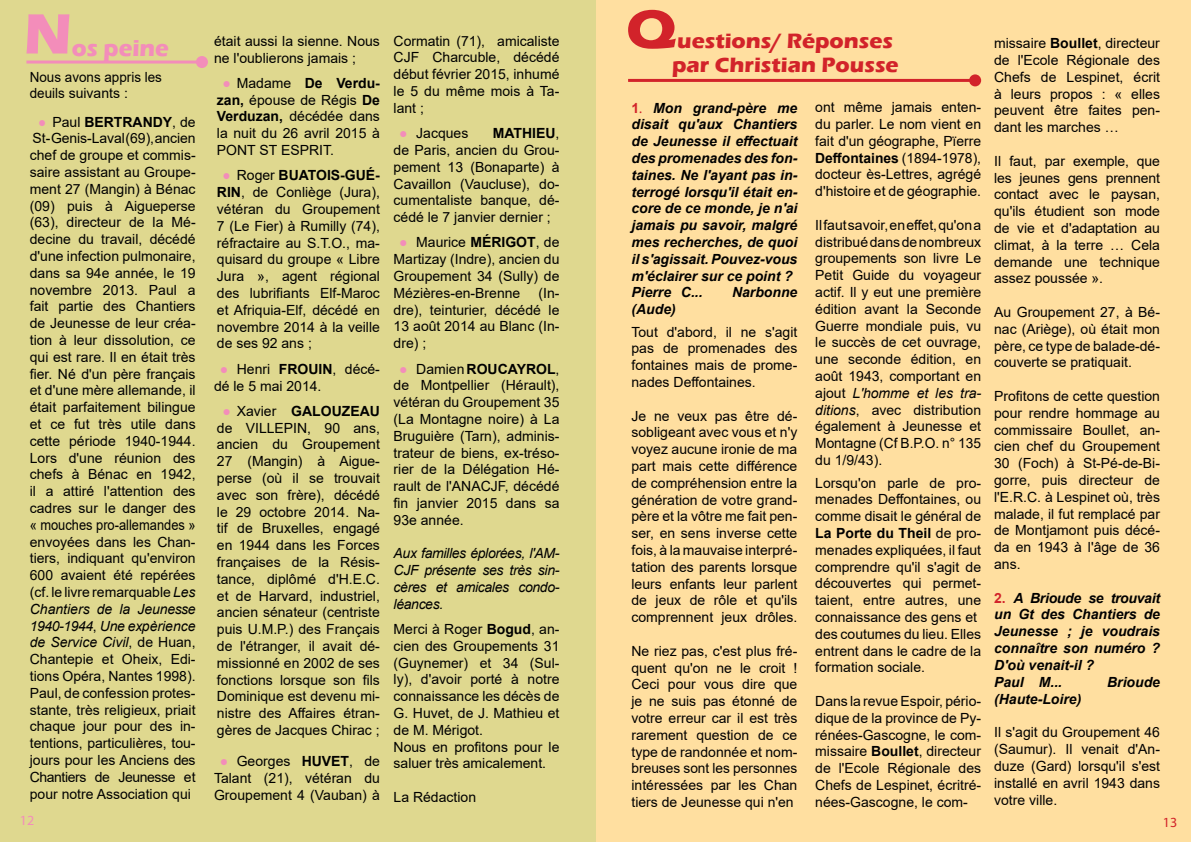
<style>
.page{position:relative;width:1191px;height:842px;background:#fff}
.page>*{position:absolute;margin:0;border:0;box-sizing:border-box;transform-origin:0 0}
.t1{font:700 58.8px "Eras ITC";color:#f38dba}
.t2{font:700 56.3px "Eras ITC";color:#d2232a}
.t3{font:700 23.7px "Eras ITC";color:#f38dba}
.t4{font:700 21.3px/24px "Eras ITC";color:#d2232a}
.t5{font:14.6px "Arial";color:#000;scale:.88 1}
.t6{font:14px/16.8px "Arial";color:#000;text-align:justify}
.t7{font:italic 700 14px/16.8px "Arial";color:#000}
.t8{font:italic 14px/16.8px "Arial";letter-spacing:-.025em;color:#000;text-align:justify}
.t9{font:14px/16.8px "Arial";color:#000;scale:.96 1}
.t10{font:14px "Myriad Pro";color:#d2232a}
.t11{font:14px "Myriad Pro";color:#f38dba}
.s1{color:#f38dba}
.s2{font-weight:700}
.s3{font-style:italic}
.s4{font-style:normal;color:#d2232a}
.s5{font-family:"Myriad Pro";font-weight:400;font-style:normal;color:#d2232a}
</style>
<div class="page">
<div style="left:595px;top:0;width:596px;height:842px;background:#ffdfa0"></div>
<div style="left:0;top:0;width:595px;height:842px;background:#dfd88f"></div>
<hr style="left:628px;top:79px;width:347px;height:3px;background:#d2232a">
<div style="left:969px;top:74px;width:12px;height:12px;background:#d2232a;border-radius:50%"></div>
<hr style="left:26px;top:61px;width:176px;height:3px;background:#f38dba">
<div style="left:196px;top:56px;width:12px;height:12px;background:#f38dba;border-radius:50%"></div>
<h1 class="t1" style="left:24px;top:0;width:50px">N</h1>
<h3 class="t3" style="left:72px;top:35px;width:98px">os peine</h3>
<p class="t9" style="left:30px;top:68px;width:139px">Nous avons appris les deuils suivants :</p>
<p class="t6" style="left:30px;top:113px;width:167px;text-indent:8px"><span class="s1">●</span> Paul <span class="s2">BERTRANDY</span>, de St- Genis-Laval (69), ancien chef de groupe et commis&shy;saire assistant au Groupe&shy;ment 27 (Mangin) à Bénac (09) puis à Aigueperse (63), directeur de la Mé&shy;decine du travail, décédé d'une infection pulmonaire, dans sa 94e année, le 19 novembre 2013. Paul a fait partie des Chantiers de Jeunesse de leur créa&shy;tion à leur dissolution, ce qui est rare. Il en était très fier. Né d'un père français et d'une mère allemande, il était parfaitement bilingue et ce fut très utile dans cette période 1940-1944.<br>Lors d'une réunion des chefs à Bénac en 1942, il a attiré l'attention des cadres sur le danger des</p>
<p class="t5" style="left:30px;top:515px;width:190px">« mouches pro-allemandes »</p>
<p class="t6" style="left:30px;top:533px;width:167px">envoyées dans les Chan&shy;tiers, indiquant qu'environ 600 avaient été repérées (cf. le livre remarquable <span class="s3">Les Chantiers de la Jeunesse 1940-1944</span>, <span class="s3">Une expèrience de Service Civil</span>, de Huan, Chantepie et Oheix, Edi&shy;tions Opéra, Nantes 1998).<br>Paul, de confession protes&shy;stante, très religieux, priait chaque jour pour des in&shy;tentions, particulières, tou&shy;jours pour les Anciens des Chantiers de Jeunesse et pour notre Association qui</p>
<p class="t6" style="left:214px;top:32px;width:167px">était aussi la sienne. Nous ne l'oublierons jamais ;</p>
<p class="t6" style="left:217px;top:74px;width:164px;text-indent:6px"><span class="s1">●</span> Madame <span class="s2">De Verdu&shy;zan,</span> épouse de Régis <span class="s2">De Verduzan,</span> décédée dans la nuit du 26 avril 2015 à PONT ST ESPRIT.</p>
<p class="t6" style="left:217px;top:167px;width:165px;text-indent:6px"><span class="s1">●</span> Roger <span class="s2">BUATOIS-GUÉ-RIN</span>, de Conliège (Jura), vétéran du Groupement 7 (Le Fier) à Rumilly (74), réfractaire au S.T.O., ma&shy;quisard du groupe « Libre Jura », agent régional des lubrifiants Elf-Maroc et Afriquia-Elf, décédé en novembre 2014 à la veille de ses 92 ans ;</p>
<p class="t6" style="left:214px;top:360px;width:167px;text-indent:6px"><span class="s1">●</span> Henri <span class="s2">FROUIN</span>, décé&shy;dé le 5 mai 2014.</p>
<p class="t6" style="left:217px;top:402px;width:164px;text-align:center"><span class="s1">●</span> Xavier <span class="s2">GALOUZEAU </span>de VILLEPIN, 90 ans, ancien du Groupement<br>27 (Mangin) à Aigue&shy;perse (où il se trouvait avec son frère), décédé le 29 octobre 2014. Na&shy;tif de Bruxelles, engagé en 1944 dans les Forces françaises de la Résis&shy;tance, diplômé d'H.E.C. et de Harvard, industriel, ancien sénateur (centriste puis U.M.P.) des Français de l'étranger, il avait dé&shy;missionné en 2002 de ses fonctions lorsque son fils<br>Dominique est devenu mi&shy;nistre des Affaires étran&shy;gères de Jacques Chirac ;</p>
<p class="t6" style="left:214px;top:753px;width:167px;text-align:center"><span class="s1">●</span> Georges <span class="s2">HUVET</span>, de<br>Talant (21), vétéran du<br>Groupement 4 (Vauban) à</p>
<p class="t6" style="left:393px;top:32px;width:167px">Cormatin (71), amicaliste CJF Charcuble, décédé début février 2015, inhumé le 5 du même mois à Ta&shy;lant ;</p>
<p class="t6" style="left:399px;top:125px;width:71px"><span class="s1">●</span> Jacques</p>
<p class="t6" style="left:393px;top:125px;width:167px;text-indent:99px"><span class="s2">MATHIEU</span>, de Paris, ancien du Grou&shy;pement 13 (Bonaparte) à Cavaillon (Vaucluse), do&shy;cumentaliste banque, dé&shy;cédé le 7 janvier dernier ;</p>
<p class="t6" style="left:393px;top:234px;width:167px;text-indent:6px"><span class="s1">●</span> Maurice <span class="s2">MÉRIGOT</span>, de Martizay (Indre), ancien du Groupement 34 (Sully) de Mézières-en-Brenne</p>
<p class="t6" style="left:393px;top:284px;width:167px;text-indent:145px">(In&shy;dre), teinturier, décédé le 13 août 2014 au Blanc (In&shy;dre) ;</p>
<p class="t6" style="left:393px;top:360px;width:167px;text-indent:6px"><span class="s1">●</span> Damien <span class="s2">ROUCAYROL</span>, de Montpellier (Hérault), vétéran du Groupement 35 (La Montagne noire) à La Bruguière (Tarn), adminis&shy;trateur de biens, ex-tréso&shy;rier de la Délégation Hé&shy;rault de l'ANACJF, décédé fin janvier 2015 dans sa 93e année.</p>
<p class="t8" style="left:393px;top:545px;width:167px">Aux familles éplorées, l'AM-CJF présente ses très sin&shy;cères et amicales condo&shy;léances.</p>
<p class="t6" style="left:393px;top:621px;width:167px;text-align:left">Merci à Roger <span class="s2">Bogud</span>, an&shy;cien des Groupements 31 (Guynemer) et 34 (Sul&shy;ly), d'avoir porté à notre connaissance les décès de<br>G. Huvet, de J. Mathieu et de M. Mérigot.<br>Nous en profitons pour le saluer très amicalement.</p>
<p class="t6" style="left:393px;top:789px;width:84px">La Rédaction</p>
<h2 class="t2" style="left:626px;top:-3px;width:53px">Q</h2>
<h3 class="t4" style="left:672px;top:29px;width:228px">uestions/ Réponses par Christian Pousse</h3>
<p class="t7" style="left:631px;top:100px;width:167px"><span class="s4">1</span><span class="s5">.</span> Mon grand-père me disait qu'aux Chantiers de Jeunesse il effectuait des promenades des fon&shy;taines. Ne l'ayant pas in&shy;terrogé lorsqu'il était en&shy;core de ce monde, je n'ai jamais pu savoir, malgré mes recherches, de quoi il s'agissait. Pouvez-vous m'éclairer sur ce point ?<br>Pierre C...</p>
<p class="t7" style="left:732px;top:284px;width:67px">Narbonne</p>
<p class="t7" style="left:631px;top:301px;width:46px">(Aude)</p>
<p class="t6" style="left:631px;top:323px;width:167px">Tout d'abord, il ne s'agit pas de promenades des fontaines mais de prome&shy;nades Deffontaines.</p>
<p class="t6" style="left:631px;top:407px;width:167px">Je ne veux pas être dé&shy;sobligeant avec vous et n'y voyez aucune ironie de ma part mais cette différence de compréhension entre la génération de votre grand&shy;père et la vôtre me fait pen&shy;ser, en sens inverse cette fois, à la mauvaise interpré&shy;tation des parents lorsque leurs enfants leur parlent de jeux de rôle et qu'ils comprennent jeux drôles.</p>
<p class="t6" style="left:631px;top:642px;width:167px">Ne riez pas, c'est plus fré&shy;quent qu'on ne le croit !<br>Ceci pour vous dire que je ne suis pas étonné de votre erreur car il est très rarement question de ce type de randonnée et nom&shy;breuses sont les personnes intéressées par les Chan tiers de Jeunesse qui n'en</p>
<p class="t6" style="left:815px;top:99px;width:167px">ont même jamais enten&shy;du parler. Le nom vient en fait d'un géographe, Pïerre <span class="s2">Deffontaines</span> (1894-1978), docteur ès-Lettres, agrégé d'histoire et de géographie.</p>
<p class="t6" style="left:815px;top:216px;width:167px">Il faut savoir, en effet, qu'on a distribué dans de nombreux groupements son livre Le Petit Guide du voyageur actif. Il y eut une première édition avant la Seconde Guerre mondiale puis, vu le succès de cet ouvrage, une seconde édition, en août 1943, comportant en ajout <span class="s3">L'homme et les tra&shy;ditions</span>, avec distribution également à Jeunesse et Montagne (Cf B.P.O. n° 135 du 1/9/43).</p>
<p class="t6" style="left:815px;top:474px;width:167px;text-align:left">Lorsqu'on parle de pro&shy;menades Deffontaines, ou comme disait le général de<br><span class="s2">La Porte du Theil</span> de pro&shy;menades expliquées, il faut comprendre qu'il s'agit de découvertes qui permet&shy;taient, entre autres, une connaissance des gens et des coutumes du lieu. Elles entrent dans le cadre de la formation sociale.</p>
<p class="t6" style="left:815px;top:692px;width:167px">Dans la revue Espoir, pério&shy;dique de la province de Py&shy;rénées-Gascogne, le com&shy;missaire <span class="s2">Boullet</span>, directeur de l'Ecole Régionale des Chefs de Lespinet, écritré&shy;nées-Gascogne, le com-</p>
<p class="t6" style="left:994px;top:35px;width:167px">missaire <span class="s2">Boullet</span>, directeur de l'Ecole Régionale des Chefs de Lespinet, écrit à leurs propos : « elles peuvent être faites pen&shy;dant les marches …</p>
<p class="t6" style="left:994px;top:152px;width:167px">Il faut, par exemple, que les jeunes gens prennent contact avec le paysan, qu'ils étudient son mode de vie et d'adaptation au climat, à la terre … Cela demande une technique assez poussée ».</p>
<p class="t6" style="left:994px;top:304px;width:167px">Au Groupement 27, à Bé&shy;nac (Ariège), où était mon père, ce type de balade-dé&shy;couverte se pratiquait.</p>
<p class="t6" style="left:994px;top:388px;width:167px">Profitons de cette question pour rendre hommage au commissaire Boullet, an&shy;cien chef du Groupement 30 (Foch) à St-Pé-de-Bi&shy;gorre, puis directeur de l'E.R.C. à Lespinet où, très malade, il fut remplacé par de Montjamont puis décé&shy;da en 1943 à l'âge de 36 ans.</p>
<p class="t7" style="left:994px;top:590px;width:167px"><span class="s4">2.</span> A Brioude se trouvait un Gt des Chantiers de<br>Jeunesse ; je voudrais connaître son numéro ?<br>D'où venait-il ?<br>Paul M...</p>
<p class="t7" style="left:1107px;top:674px;width:54px">Brioude</p>
<p class="t7" style="left:994px;top:691px;width:89px">(Haute-Loire)</p>
<p class="t6" style="left:994px;top:724px;width:167px">Il s'agit du Groupement 46 (Saumur). Il venait d'An&shy;duze (Gard) lorsqu'il s'est installé en avril 1943 dans votre ville.</p>
<p class="t11" style="left:20px;top:811px;width:16px">12</p>
<p class="t10" style="left:1163px;top:814px;width:16px">13</p>
</div>
